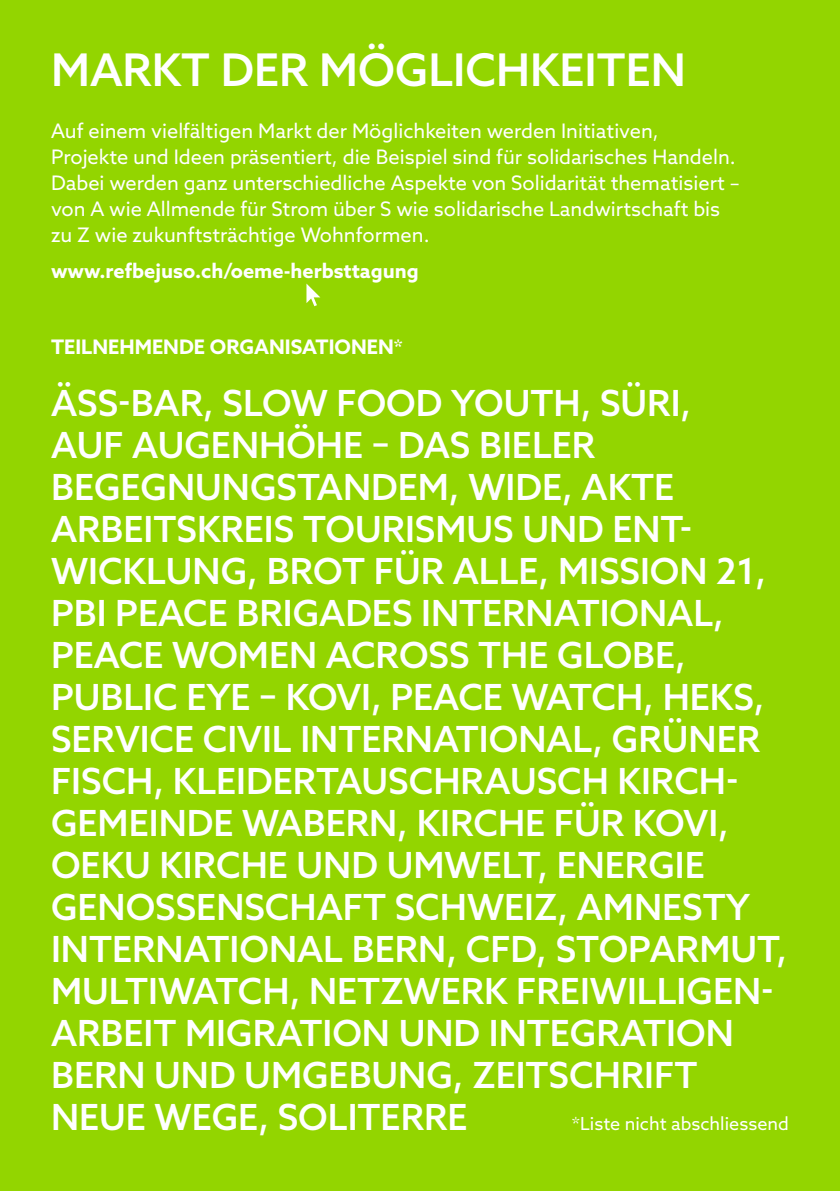
<style>
.page{position:relative;width:840px;height:1191px;background:#fff}
.page>*{position:absolute;margin:0;border:0;box-sizing:border-box;transform-origin:0 0}
.t1{font:500 45px "Azo Sans";color:#fff}
.t2{font:500 36px/42px "Azo Sans";color:#fff}
.t3{font:20px/26px "Azo Sans";color:#fff}
.t4{font:700 20px "Azo Sans";color:#fff}
.t5{font:18px "Azo Sans";color:#fff}
</style>
<div class="page">
<div style="left:0;top:0;width:839px;height:1191px;background:#93d500"></div>
<svg style="left:306px;top:283px;width:14px;height:23px"></svg>
<p class="t1" style="left:51px;top:40px;width:636px">MARKT DER MÖGLICHKEITEN</p>
<p class="t3" style="left:51px;top:117px;width:689px">Auf einem vielfältigen Markt der Möglichkeiten werden Initiativen, Projekte und Ideen präsentiert, die Beispiel sind für solidarisches Handeln.<br>Dabei werden ganz unterschiedliche Aspekte von Solidarität thematisiert – von A wie Allmende für Strom über S wie solidarische Landwirtschaft bis zu Z wie zukunftsträchtige Wohnformen.</p>
<p class="t4" style="left:51px;top:257px;width:369px">www.refbejuso.ch/oeme-herbsttagung</p>
<p class="t4" style="left:51px;top:333px;width:353px">TEILNEHMENDE ORGANISATIONEN*</p>
<p class="t2" style="left:51px;top:381px;width:737px">ÄSS-BAR, SLOW FOOD YOUTH, SÜRI,<br>AUF AUGENHÖHE – DAS BIELER BEGEGNUNGSTANDEM, WIDE, AKTE ARBEITSKREIS TOURISMUS UND ENT-WICKLUNG, BROT FÜR ALLE, MISSION 21, PBI PEACE BRIGADES INTERNATIONAL, PEACE WOMEN ACROSS THE GLOBE, PUBLIC EYE – KOVI, PEACE WATCH, HEKS, SERVICE CIVIL INTERNATIONAL, GRÜNER FISCH, KLEIDERTAUSCHRAUSCH KIRCH-GEMEINDE WABERN, KIRCHE FÜR KOVI, OEKU KIRCHE UND UMWELT, ENERGIE GENOSSENSCHAFT SCHWEIZ, AMNESTY INTERNATIONAL BERN, CFD, STOPARMUT, MULTIWATCH, NETZWERK FREIWILLIGEN-ARBEIT MIGRATION UND INTEGRATION BERN UND UMGEBUNG, ZEITSCHRIFT NEUE WEGE, SOLITERRE</p>
<p class="t5" style="left:571px;top:1112px;width:218px">*Liste nicht abschliessend</p>
</div>
